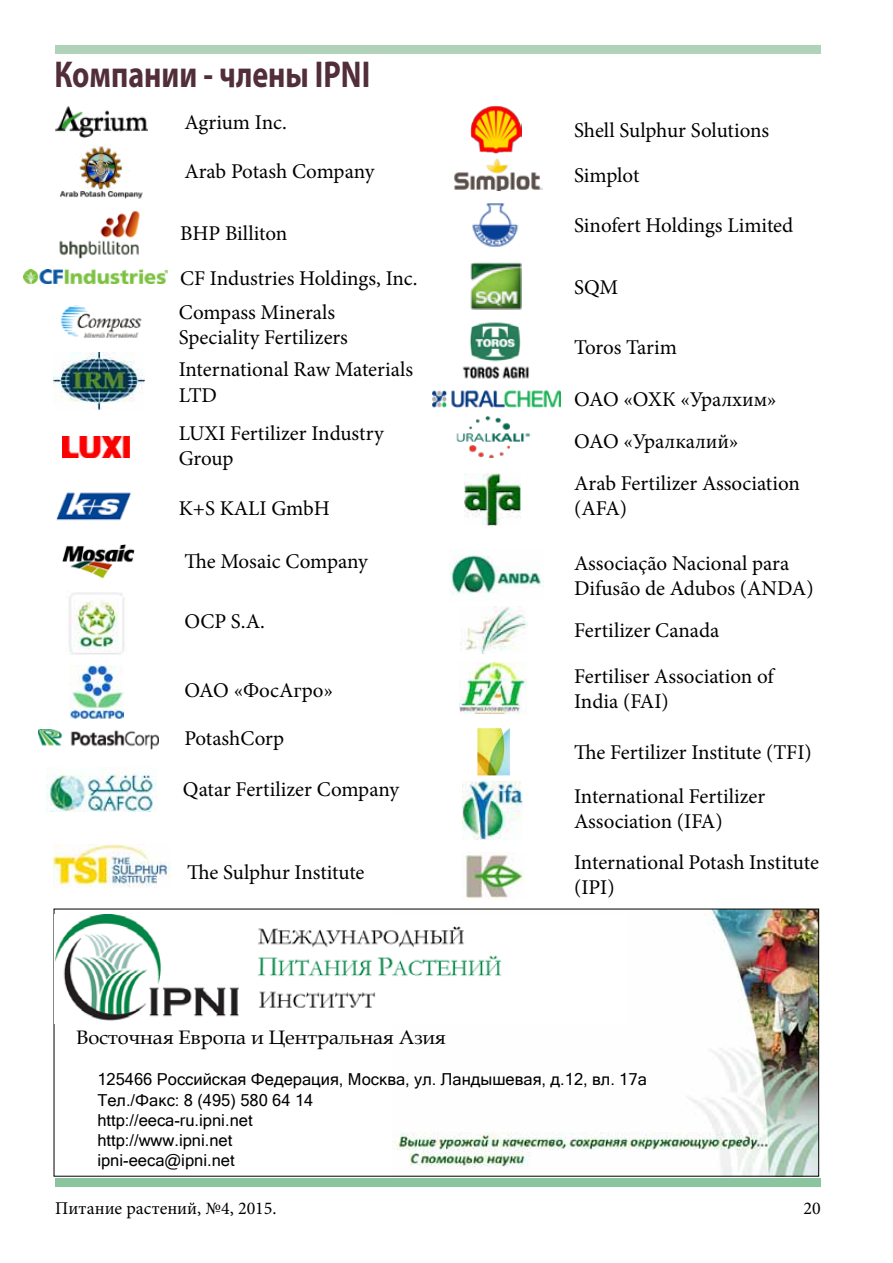
<style>
.page{position:relative;width:893px;height:1263px;background:#fff}
.page>*{position:absolute;margin:0;border:0;box-sizing:border-box;transform-origin:0 0}
.t1{font:700 37.5px "Myriad Pro";color:#512e39;scale:.8 1}
.t2{font:21px/25.2px "Minion Pro";color:#000}
.t3{font:19.5px "Book Antiqua";color:#000}
.t4{font:18px "Minion Pro";color:#000}
.t5{font:16.5px/20.4px "Microsoft Sans Serif";color:#000}
</style>
<div class="page">
<div style="left:56px;top:45px;width:764px;height:9px;background:#b0d2b8"></div>
<div style="left:55px;top:1178px;width:766px;height:9px;background:#8bc5a0"></div>
<img style="left:392px;top:911px;width:425px;height:263px">
<img style="left:55px;top:914px;width:573px;height:109px">
<img style="left:55px;top:106px;width:93px;height:32px">
<img style="left:462px;top:782px;width:61px;height:57px">
<img style="left:63px;top:436px;width:67px;height:21px">
<img style="left:56px;top:492px;width:76px;height:29px">
<img style="left:62px;top:544px;width:73px;height:35px">
<img style="left:39px;top:729px;width:119px;height:20px">
<img style="left:454px;top:158px;width:88px;height:32px">
<img style="left:472px;top:203px;width:47px;height:44px">
<img style="left:471px;top:263px;width:51px;height:46px">
<img style="left:456px;top:416px;width:74px;height:42px">
<img style="left:465px;top:853px;width:59px;height:47px">
<img style="left:461px;top:606px;width:66px;height:47px">
<img style="left:60px;top:145px;width:83px;height:54px">
<img style="left:464px;top:473px;width:56px;height:53px">
<img style="left:459px;top:662px;width:68px;height:53px">
<img style="left:23px;top:269px;width:144px;height:15px">
<img style="left:47px;top:768px;width:110px;height:43px">
<img style="left:449px;top:555px;width:95px;height:39px">
<img style="left:53px;top:353px;width:92px;height:57px">
<img style="left:68px;top:592px;width:57px;height:63px">
<img style="left:478px;top:728px;width:32px;height:47px">
<img style="left:61px;top:305px;width:81px;height:33px">
<img style="left:462px;top:322px;width:67px;height:57px">
<img style="left:432px;top:391px;width:129px;height:16px">
<img style="left:59px;top:211px;width:81px;height:47px">
<img style="left:69px;top:665px;width:54px;height:54px">
<img style="left:471px;top:106px;width:51px;height:47px">
<img style="left:53px;top:844px;width:117px;height:43px">
<h1 class="t1" style="left:54px;top:50px;width:396px">Компании - члены IPNI</h1>
<p class="t2" style="left:184px;top:110px;width:104px">Agrium Inc.</p>
<p class="t2" style="left:184px;top:158px;width:191px">Arab Potash Company</p>
<p class="t2" style="left:180px;top:211px;width:239px;line-height:45.5px">BHP Billiton<br>CF Industries Holdings, Inc.</p>
<p class="t2" style="left:179px;top:299px;width:171px">Compass Minerals<br>Speciality Fertilizers</p>
<p class="t2" style="left:179px;top:357px;width:236px">International Raw Materials<br>LTD</p>
<p class="t2" style="left:179px;top:421px;width:207px">LUXI Fertilizer Industry<br>Group</p>
<p class="t2" style="left:179px;top:496px;width:153px">K+S KALI GmbH</p>
<p class="t2" style="left:184px;top:549px;width:185px">The Mosaic Company</p>
<p class="t2" style="left:184px;top:608px;width:82px">OCP S.A.</p>
<p class="t2" style="left:184px;top:678px;width:150px">ОАО «ФосАгро»</p>
<p class="t2" style="left:184px;top:725px;width:101px">PotashCorp</p>
<p class="t2" style="left:183px;top:777px;width:218px">Qatar Fertilizer Company</p>
<p class="t2" style="left:187px;top:860px;width:179px">The Sulphur Institute</p>
<p class="t2" style="left:574px;top:108px;width:197px;line-height:45.2px">Shell Sulphur Solutions<br>Simplot</p>
<p class="t2" style="left:574px;top:212px;width:221px">Sinofert Holdings Limited</p>
<p class="t2" style="left:574px;top:274px;width:45px">SQM</p>
<p class="t2" style="left:574px;top:335px;width:104px">Toros Tarim</p>
<p class="t2" style="left:574px;top:379px;width:227px;line-height:41.7px">ОАО «ОХК «Уралхим»<br>ОАО «Уралкалий»<br>Arab Fertilizer Association</p>
<p class="t2" style="left:574px;top:496px;width:55px">(AFA)</p>
<p class="t2" style="left:574px;top:550px;width:241px">Associação Nacional para<br>Difusão de Adubos (ANDA)</p>
<p class="t2" style="left:574px;top:608px;width:201px;line-height:45.8px">Fertilizer Canada<br>Fertiliser Association of</p>
<p class="t2" style="left:574px;top:689px;width:96px">India (FAI)</p>
<p class="t2" style="left:574px;top:730px;width:239px;line-height:43.8px">The Fertilizer Institute (TFI)<br>International Fertilizer</p>
<p class="t2" style="left:574px;top:801px;width:246px;line-height:41.1px">Association (IFA)<br>International Potash Institute</p>
<p class="t2" style="left:574px;top:875px;width:42px">(IPI)</p>
<p class="t3" style="left:76px;top:1023px;width:371px">Восточная Европа и Центральная Азия</p>
<p class="t5" style="left:97px;top:1068px;width:551px">125466 Российская Федерация, Москва, ул. Ландышевая, д.12, вл. 17a Тел./Факс: 8 (495) 580 64 14<br>http://eeca-ru.ipni.net<br>http://www.ipni.net<br>ipni-eeca@ipni.net</p>
<p class="t4" style="left:55px;top:1196px;width:223px">Питание растений, №4, 2015.</p>
<p class="t4" style="left:803px;top:1196px;width:19px">20</p>
</div>
